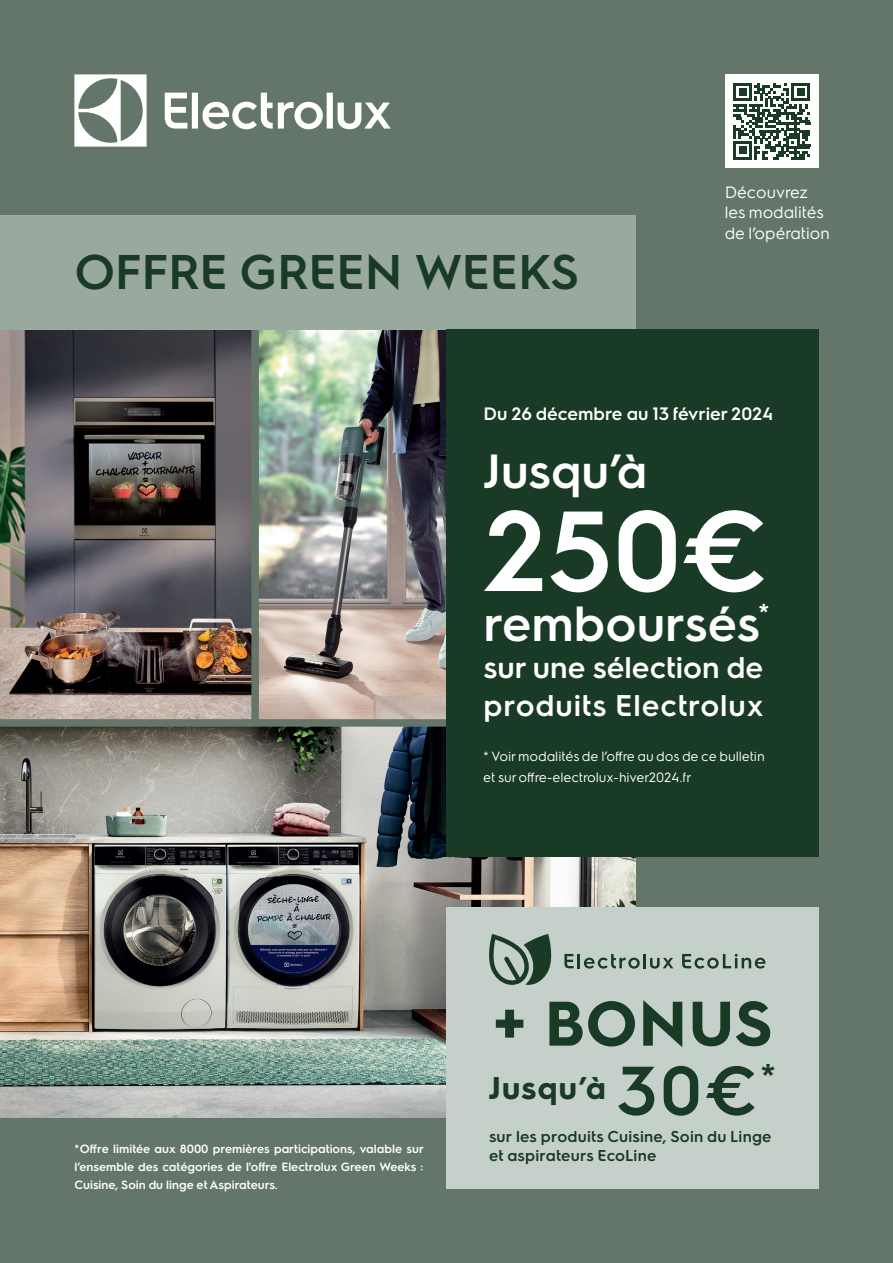
<style>
.page{position:relative;width:893px;height:1263px;background:#637669}
.page>*{position:absolute;margin:0;border:0;box-sizing:border-box;transform-origin:0 0}
.t1{font:600 114px "Electrolux Sans";color:#fff}
.t2{font:600 69px "Electrolux Sans";color:#193a25}
.t3{font:700 63px "Electrolux Sans";letter-spacing:.025em;color:#193a25}
.t4{font:600 49.5px "Electrolux Sans";color:#fff}
.t5{font:600 48.75px "Electrolux Sans";letter-spacing:-.01em;color:#193a25}
.t6{font:600 48px "Electrolux Sans";color:#fff}
.t7{font:700 31.5px "Electrolux Sans";letter-spacing:.045em;color:#193a25}
.t8{font:600 30px/37.5px "Electrolux Sans";color:#fff}
.t9{font:600 18px "Electrolux Sans";color:#fff}
.t10{font:16.5px/20.7px "Electrolux Sans";color:#fff}
.t11{font:600 15.75px/19.6px "Electrolux Sans";letter-spacing:.01em;color:#193a25}
.t12{font:13.5px/20.2px "Electrolux Sans";color:#fff}
.t13{font:600 12px/18px "Electrolux Sans";color:#fff;text-align:justify}
</style>
<div class="page">
<img style="left:0;top:727px;width:635px;height:391px">
<img style="left:0;top:329px;width:446px;height:390px">
<div style="left:251px;top:330px;width:8px;height:393px;background:#637669"></div>
<div style="left:446px;top:907px;width:373px;height:281px;background:#c6d0ca"></div>
<div style="left:0;top:215px;width:635px;height:114px;background:#9aa99e"></div>
<div style="left:446px;top:329px;width:373px;height:528px;background:#193a25"></div>
<svg style="left:74px;top:74px;width:73px;height:73px"></svg>
<svg style="left:165px;top:93px;width:226px;height:36px"></svg>
<div style="left:725px;top:74px;width:94px;height:94px;background:#fff"></div>
<svg style="left:733px;top:83px;width:77px;height:77px"></svg>
<hr style="left:733px;top:157px;width:19px;height:3px;background:#193a25">
<div style="left:739px;top:146px;width:8px;height:8px;background:#193a25"></div>
<svg style="left:564px;top:954px;width:76px;height:15px"></svg>
<hr style="left:643px;top:954px;width:3px;height:14px;background:#193a25">
<svg style="left:650px;top:958px;width:23px;height:11px"></svg>
<svg style="left:682px;top:954px;width:83px;height:15px"></svg>
<svg style="left:489px;top:934px;width:63px;height:51px"></svg>
<h3 class="t5" style="left:74px;top:238px;width:506px">OFFRE GREEN WEEKS</h3>
<h3 class="t10" style="left:725px;top:180px;width:107px">Découvrez les modalités de l’opération</h3>
<h3 class="t9" style="left:484px;top:401px;width:291px">Du 26 décembre au 13 février 2024</h3>
<h3 class="t6" style="left:484px;top:438px;width:165px">Jusqu’à</h3>
<h1 class="t1" style="left:484px;top:471px;width:288px">250€</h1>
<h3 class="t4" style="left:484px;top:588px;width:288px">remboursés<sup>*</sup></h3>
<h3 class="t8" style="left:484px;top:647px;width:281px">sur une sélection de produits Electrolux</h3>
<p class="t12" style="left:484px;top:745px;width:283px">* Voir modalités de l’offre au dos de ce bulletin et sur offre-electrolux-hiver2024.fr</p>
<p class="t13" style="left:74px;top:1138px;width:351px">*Offre limitée aux 8000 premières participations, valable sur l’ensemble des catégories de l'offre Electrolux Green Weeks :<br>Cuisine, Soin du linge et Aspirateurs.</p>
<h3 class="t3" style="left:493px;top:979px;width:280px">+ BONUS</h3>
<h3 class="t7" style="left:489px;top:1065px;width:118px">Jusqu’à</h3>
<h2 class="t2" style="left:617px;top:1042px;width:160px">30€<sup>*</sup></h2>
<h3 class="t11" style="left:489px;top:1125px;width:284px">sur les produits Cuisine, Soin du Linge et aspirateurs EcoLine</h3>
</div>
